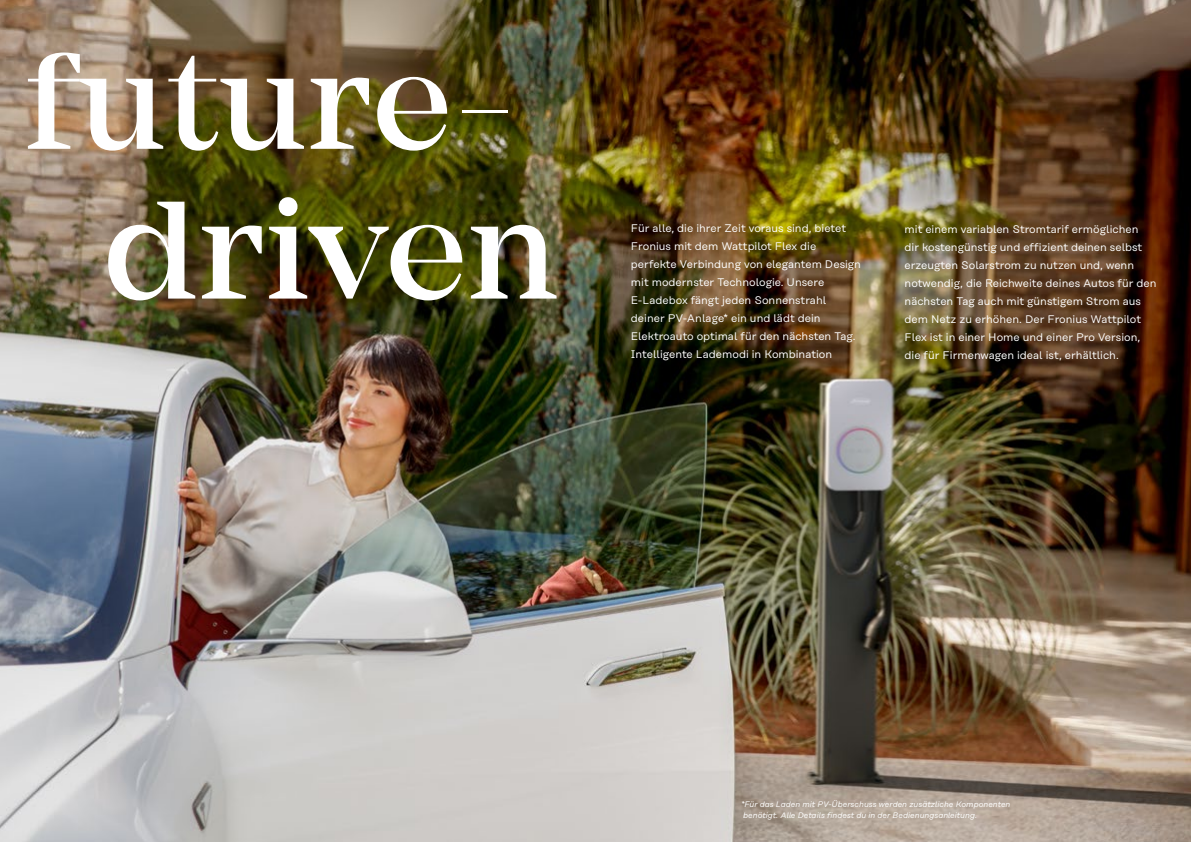
<style>
.page{position:relative;width:1191px;height:842px;background:#fff}
.page>*{position:absolute;margin:0;border:0;box-sizing:border-box;transform-origin:0 0}
.t1{font:500 144.6px "Mirador";color:#fff;scale:.96 1}
.t2{font:500 141px "Mirador";color:#fff;scale:.96 1}
.t3{font:11px/18px "Rational Text";color:#fff}
.t4{font:italic 8px/11px "Rational Text";color:#fff}
</style>
<div class="page">
<img style="left:0;top:0;width:1191px;height:842px">
<h2 class="t2" style="left:24px;top:19px;width:514px">future-</h2>
<h1 class="t1" style="left:104px;top:166px;width:476px">driven</h1>
<p class="t3" style="left:631px;top:219px;width:232px">Für alle, die ihrer Zeit voraus sind, bietet Fronius mit dem Wattpilot Flex die perfekte Verbindung von elegantem Design mit modernster Technologie. Unsere E-Ladebox fängt jeden Sonnenstrahl deiner PV-Anlage* ein und lädt dein Elektroauto optimal für den nächsten Tag.<br>Intelligente Lademodi in Kombination</p>
<p class="t3" style="left:904px;top:220px;width:253px">mit einem variablen Stromtarif ermöglichen<br>dir kostengünstig und effizient deinen selbst erzeugten Solarstrom zu nutzen und, wenn notwendig, die Reichweite deines Autos für den nächsten Tag auch mit günstigem Strom aus dem Netz zu erhöhen. Der Fronius Wattpilot Flex ist in einer Home und einer Pro Version, die für Firmenwagen ideal ist, erhältlich.</p>
<p class="t4" style="left:741px;top:798px;width:271px">*Für das Laden mit PV-Überschuss werden zusätzliche Komponenten benötigt. Alle Details findest du in der Bedienungsanleitung.</p>
</div>
